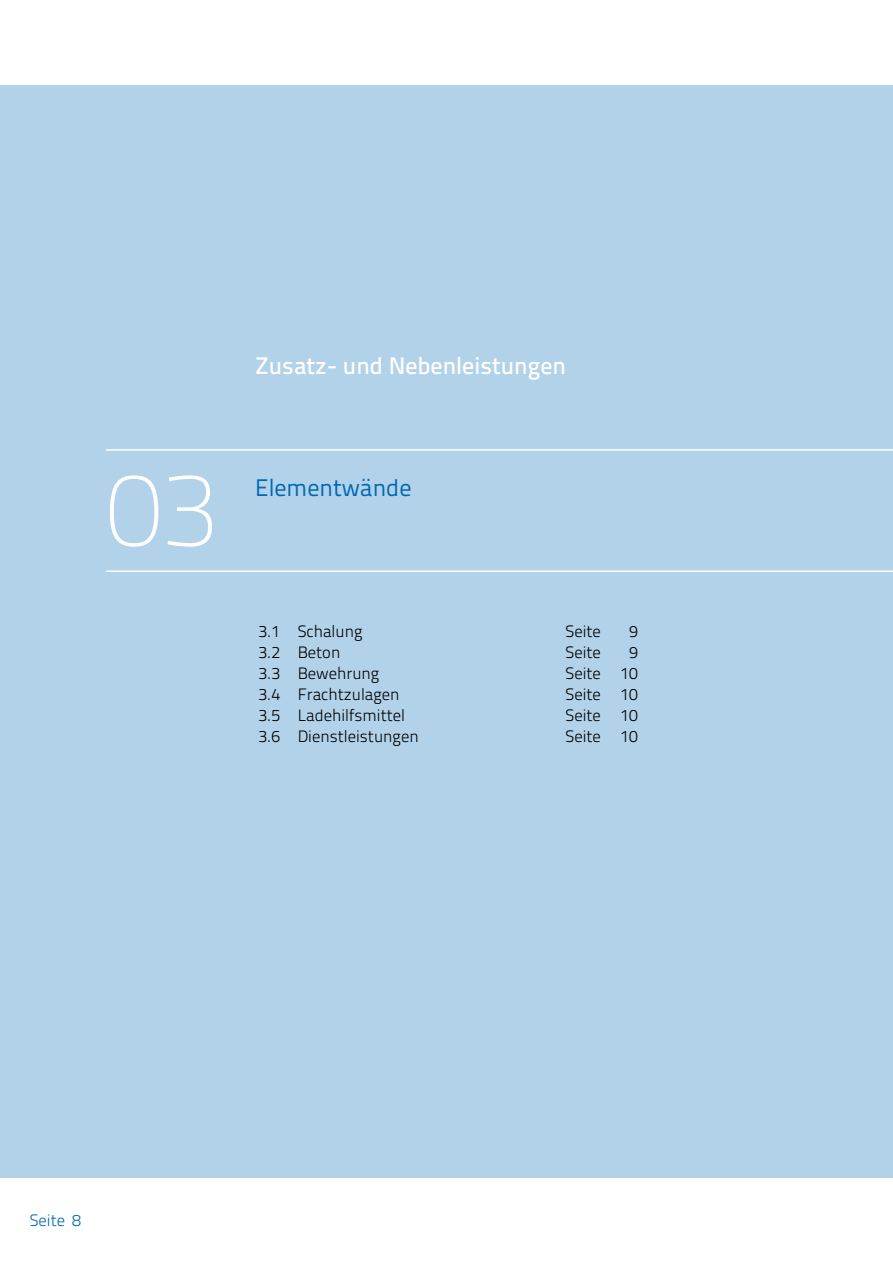
<style>
.page{position:relative;width:893px;height:1263px;background:#fff}
.page>*{position:absolute;margin:0;border:0;box-sizing:border-box;transform-origin:0 0}
.t1{font:100 105px "Titillium Text 22 L";color:#fff}
.t2{font:500 24px "Titillium Text 22 L";color:#fff}
.t3{font:24px "Titillium Text 22 L";color:#0069b4}
.t4{font:300 16.5px "Titillium Text 22 L";color:#000}
.t5{font:300 16.5px "Titillium Text 22 L";color:#0069b4}
</style>
<div class="page">
<div style="left:0;top:85px;width:893px;height:1093px;background:#b2d2e9"></div>
<hr style="left:106px;top:449px;width:787px;height:2px;background:#fff">
<hr style="left:106px;top:570px;width:787px;height:2px;background:#fff">
<h1 class="t1" style="left:106px;top:448px;width:113px">03</h1>
<h2 class="t2" style="left:255px;top:357px;width:312px">Zusatz- und Nebenleistungen</h2>
<h2 class="t3" style="left:255px;top:478px;width:158px">Elementwände</h2>
<p class="t4" style="left:259px;top:622px;width:105px">3.1 Schalung</p>
<p class="t4" style="left:566px;top:622px;width:37px">Seite</p>
<p class="t4" style="left:629px;top:622px;width:10px">9</p>
<p class="t4" style="left:259px;top:643px;width:83px">3.2 Beton</p>
<p class="t4" style="left:566px;top:643px;width:37px">Seite</p>
<p class="t4" style="left:629px;top:643px;width:10px">9</p>
<p class="t4" style="left:259px;top:664px;width:122px">3.3 Bewehrung</p>
<p class="t4" style="left:566px;top:664px;width:74px">Seite 10</p>
<p class="t4" style="left:259px;top:685px;width:143px">3.4 Frachtzulagen</p>
<p class="t4" style="left:566px;top:685px;width:74px">Seite 10</p>
<p class="t4" style="left:259px;top:706px;width:148px">3.5 Ladehilfsmittel</p>
<p class="t4" style="left:566px;top:706px;width:74px">Seite 10</p>
<p class="t4" style="left:259px;top:727px;width:162px">3.6 Dienstleistungen</p>
<p class="t4" style="left:566px;top:727px;width:74px">Seite 10</p>
<p class="t5" style="left:30px;top:1211px;width:53px">Seite 8</p>
</div>
